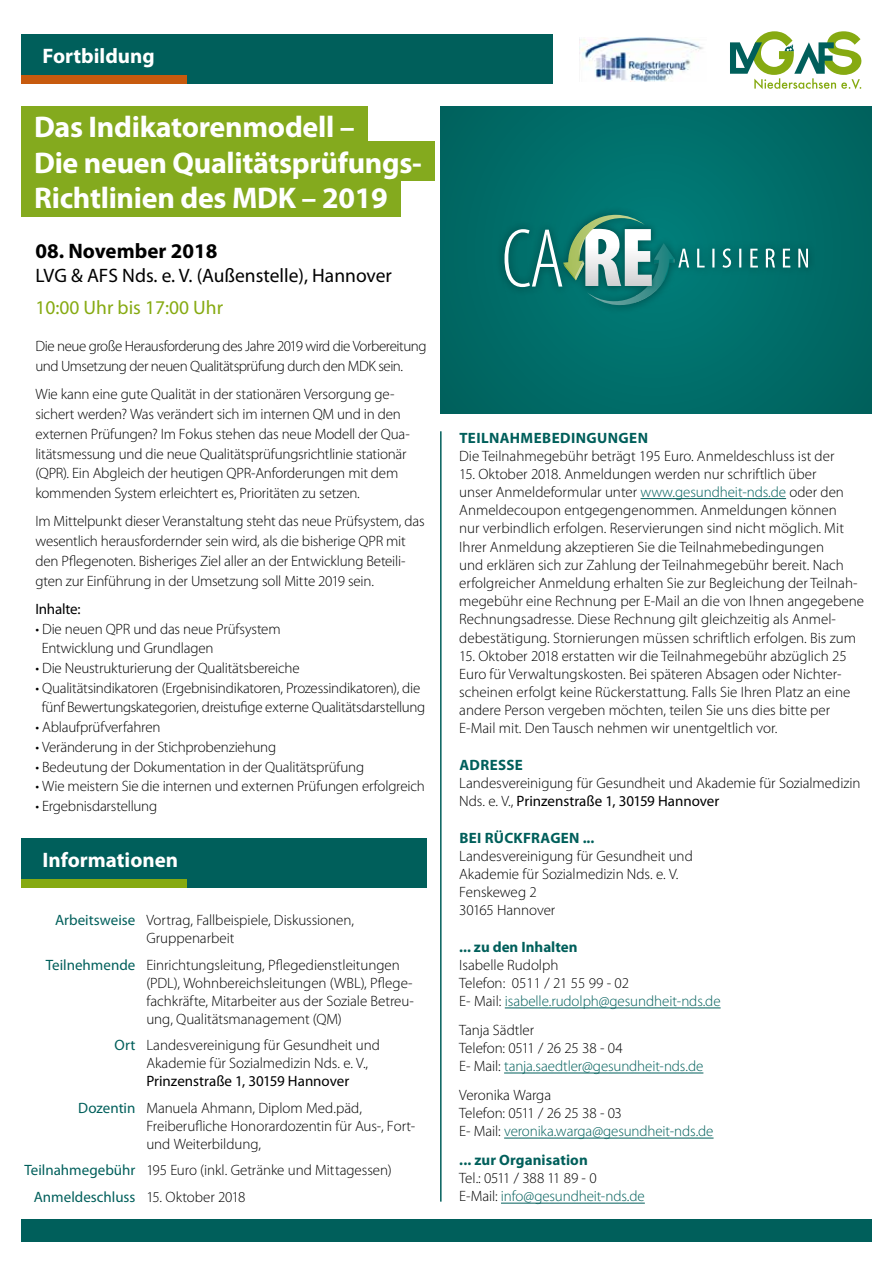
<style>
.page{position:relative;width:893px;height:1263px;background:#fff}
.page>*{position:absolute;margin:0;border:0;box-sizing:border-box;transform-origin:0 0}
.t1{font:700 30px "Myriad Pro";letter-spacing:-.01em;color:#fff}
.t2{font:700 21px "Myriad Pro";color:#fff}
.t3{font:700 21px "Myriad Pro";color:#000}
.t4{font:19.5px "Myriad Pro";color:#000}
.t5{font:19.5px "Myriad Pro";color:#86aa11}
.t6{font:300 15px/18.1px "Myriad Pro";letter-spacing:-.005em;color:#000}
.t7{font:300 15px/19.8px "Myriad Pro";letter-spacing:-.035em;color:#000}
.t8{font:15px/26.5px "Myriad Pro";color:#005f5b;text-align:right}
.t9{font:700 15px "Myriad Pro";letter-spacing:.02em;color:#005f5b}
.t10{font:15px "Myriad Pro";letter-spacing:-.005em;color:#000}
.t11{font:700 15px "Myriad Pro";color:#005f5b}
.s1{color:#005f5b}
.s2{font-weight:400}
</style>
<div class="page">
<div style="left:21px;top:177px;width:379px;height:39px;background:#84aa1e"></div>
<div style="left:21px;top:142px;width:414px;height:39px;background:#84aa1e"></div>
<div style="left:21px;top:34px;width:532px;height:49px;background:#005f5b"></div>
<img style="left:579px;top:37px;width:124px;height:45px">
<svg style="left:730px;top:31px;width:131px;height:58px"></svg>
<hr style="left:440px;top:431px;width:2px;height:770px;background:#005f5b">
<hr style="left:640px;top:498px;width:146px;height:1px;background:#005f5b">
<hr style="left:505px;top:1007px;width:216px;height:1px;background:#005f5b">
<hr style="left:504px;top:1072px;width:199px;height:1px;background:#005f5b">
<hr style="left:504px;top:1138px;width:210px;height:1px;background:#005f5b">
<hr style="left:501px;top:1203px;width:144px;height:1px;background:#005f5b">
<div style="left:21px;top:75px;width:166px;height:9px;background:#c75a0e"></div>
<div style="left:21px;top:1219px;width:851px;height:23px;background:#005f5b"></div>
<div style="left:441px;top:106px;width:431px;height:308px;background:#006b67"></div>
<div style="left:496px;top:206px;width:321px;height:108px;background:#00716c"></div>
<svg style="left:504px;top:215px;width:304px;height:91px"></svg>
<div style="left:21px;top:838px;width:406px;height:49px;background:#005f5b"></div>
<div style="left:21px;top:879px;width:166px;height:8px;background:#86aa11"></div>
<div style="left:21px;top:106px;width:347px;height:40px;background:#84aa1e"></div>
<h2 class="t2" style="left:43px;top:42px;width:114px">Fortbildung</h2>
<h1 class="t1" style="left:34px;top:108px;width:322px">Das Indikatorenmodell –</h1>
<h1 class="t1" style="left:34px;top:143px;width:389px">Die neuen Qualitätsprüfungs-</h1>
<h1 class="t1" style="left:34px;top:178px;width:355px">Richtlinien des MDK – 2019</h1>
<h2 class="t3" style="left:35px;top:238px;width:183px">08. November 2018</h2>
<h3 class="t4" style="left:35px;top:263px;width:358px">LVG &amp; AFS Nds. e. V. (Außenstelle), Hannover</h3>
<h3 class="t5" style="left:35px;top:296px;width:189px">10:00 Uhr bis 17:00 Uhr</h3>
<p class="t7" style="left:35px;top:336px;width:393px">Die neue große Herausforderung des Jahre 2019 wird die Vorbereitung und Umsetzung der neuen Qualitätsprüfung durch den MDK sein.</p>
<p class="t6" style="left:35px;top:384px;width:376px;line-height:19.8px">Wie kann eine gute Qualität in der stationären Versorgung ge&shy;sichert werden? Was verändert sich im internen QM und in den externen Prüfungen? Im Fokus stehen das neue Modell der Qua&shy;litätsmessung und die neue Qualitätsprüfungsrichtlinie stationär (QPR). Ein Abgleich der heutigen QPR-Anforderungen mit dem kommenden System erleichtert es, Prioritäten zu setzen.</p>
<p class="t6" style="left:35px;top:511px;width:391px;line-height:19.8px">Im Mittelpunkt dieser Veranstaltung steht das neue Prüfsystem, das wesentlich herausfordernder sein wird, als die bisherige QPR mit den Pflegenoten. Bisheriges Ziel aller an der Entwicklung Beteili&shy;gten zur Einführung in der Umsetzung soll Mitte 2019 sein.</p>
<p class="t10" style="left:35px;top:599px;width:47px">Inhalte:</p>
<p class="t6" style="left:42px;top:618px;width:240px;line-height:19.8px;text-indent:-6px">• Die neuen QPR und das neue Prüfsystem<br>Entwicklung und Grundlagen</p>
<p class="t6" style="left:35px;top:659px;width:266px">• Die Neustrukturierung der Qualitätsbereiche</p>
<p class="t6" style="left:35px;top:678px;width:391px;line-height:19.8px;text-align:center">• Qualitätsindikatoren (Ergebnisindikatoren, Prozessindikatoren), die fünf Bewertungskategorien, dreistufige externe Qualitätsdarstellung</p>
<p class="t6" style="left:35px;top:718px;width:127px">• Ablaufprüfverfahren</p>
<p class="t6" style="left:35px;top:738px;width:242px">• Veränderung in der Stichprobenziehung</p>
<p class="t6" style="left:35px;top:757px;width:330px">• Bedeutung der Dokumentation in der Qualitätsprüfung</p>
<p class="t6" style="left:35px;top:777px;width:391px">• Wie meistern Sie die internen und externen Prüfungen erfolgreich</p>
<p class="t6" style="left:35px;top:797px;width:123px">• Ergebnisdarstellung</p>
<h2 class="t2" style="left:43px;top:846px;width:137px">Informationen</h2>
<p class="t8" style="left:55px;top:906px;width:82px">Arbeitsweise</p>
<p class="t8" style="left:46px;top:951px;width:91px">Teilnehmende</p>
<p class="t8" style="left:115px;top:1031px;width:22px">Ort</p>
<p class="t8" style="left:78px;top:1094px;width:59px">Dozentin</p>
<p class="t8" style="left:24px;top:1156px;width:112px">Teilnahmegebühr<br>Anmeldeschluss</p>
<p class="t6" style="left:146px;top:911px;width:209px">Vortrag, Fallbeispiele, Diskussionen,<br>Gruppenarbeit</p>
<p class="t6" style="left:146px;top:955px;width:269px">Einrichtungsleitung, Pflegedienstleitungen (PDL), Wohnbereichsleitungen (WBL), Pflege&shy;fachkräfte, Mitarbeiter aus der Soziale Betreu&shy;ung, Qualitätsmanagement (QM)</p>
<p class="t6" style="left:146px;top:1036px;width:235px">Landesvereinigung für Gesundheit und<br>Akademie für Sozialmedizin Nds. e. V.,</p>
<p class="t10" style="left:146px;top:1072px;width:204px">Prinzenstraße 1, 30159 Hannover</p>
<p class="t6" style="left:146px;top:1098px;width:270px">Manuela Ahmann, Diplom Med.päd,<br>Freiberufliche Honorardozentin für Aus-, Fort&shy;und Weiterbildung,</p>
<p class="t6" style="left:146px;top:1161px;width:247px">195 Euro (inkl. Getränke und Mittagessen)</p>
<p class="t6" style="left:146px;top:1187px;width:101px">15. Oktober 2018</p>
<p class="t9" style="left:459px;top:428px;width:190px">TEILNAHMEBEDINGUNGEN</p>
<p class="t6" style="left:459px;top:446px;width:377px">Die Teilnahmegebühr beträgt 195 Euro. Anmeldeschluss ist der</p>
<p class="t6" style="left:459px;top:465px;width:406px">15. Oktober 2018. Anmeldungen werden nur schriftlich über<br>unser Anmeldeformular unter <span class="s1">www.gesundheit-nds.de</span> oder den Anmeldecoupon entgegengenommen. Anmeldungen können<br>nur verbindlich erfolgen. Reservierungen sind nicht möglich. Mit Ihrer Anmeldung akzeptieren Sie die Teilnahmebedingungen<br>und erklären sich zur Zahlung der Teilnahmegebühr bereit. Nach erfolgreicher Anmeldung erhalten Sie zur Begleichung der Teilnah&shy;megebühr eine Rechnung per E-Mail an die von Ihnen angegebene Rechnungsadresse. Diese Rechnung gilt gleichzeitig als Anmel&shy;debestätigung. Stornierungen müssen schriftlich erfolgen. Bis zum</p>
<p class="t6" style="left:459px;top:646px;width:393px">15. Oktober 2018 erstatten wir die Teilnahmegebühr abzüglich 25<br>Euro für Verwaltungskosten. Bei späteren Absagen oder Nichter&shy;scheinen erfolgt keine Rückerstattung. Falls Sie Ihren Platz an eine andere Person vergeben möchten, teilen Sie uns dies bitte per E-Mail mit. Den Tausch nehmen wir unentgeltlich vor.</p>
<p class="t9" style="left:459px;top:755px;width:65px">ADRESSE</p>
<p class="t6" style="left:459px;top:774px;width:403px">Landesvereinigung für Gesundheit und Akademie für Sozialmedizin<br>Nds. e. V., <span class="s2">Prinzenstraße 1, 30159 Hannover</span></p>
<p class="t9" style="left:459px;top:828px;width:137px">BEI RÜCKFRAGEN ...</p>
<p class="t6" style="left:459px;top:846px;width:235px">Landesvereinigung für Gesundheit und<br>Akademie für Sozialmedizin Nds. e. V.<br>Fenskeweg 2<br>30165 Hannover</p>
<p class="t11" style="left:459px;top:937px;width:120px">... zu den Inhalten</p>
<p class="t6" style="left:459px;top:955px;width:263px">Isabelle Rudolph<br>Telefon: 0511 / 21 55 99 - 02<br>E- Mail: <span class="s1">isabelle.rudolph@gesundheit-nds.de</span></p>
<p class="t6" style="left:459px;top:1021px;width:246px">Tanja Sädtler<br>Telefon: 0511 / 26 25 38 - 04<br>E- Mail: <span class="s1">tanja.saedtler@gesundheit-nds.de</span></p>
<p class="t6" style="left:459px;top:1086px;width:256px">Veronika Warga<br>Telefon: 0511 / 26 25 38 - 03<br>E- Mail: <span class="s1">veronika.warga@gesundheit-nds.de</span></p>
<p class="t9" style="left:459px;top:1150px;width:130px">... zur Organisation</p>
<p class="t6" style="left:459px;top:1169px;width:187px">Tel.: 0511 / 388 11 89 - 0<br>E-Mail: <span class="s1">info@gesundheit-nds.de</span></p>
</div>
